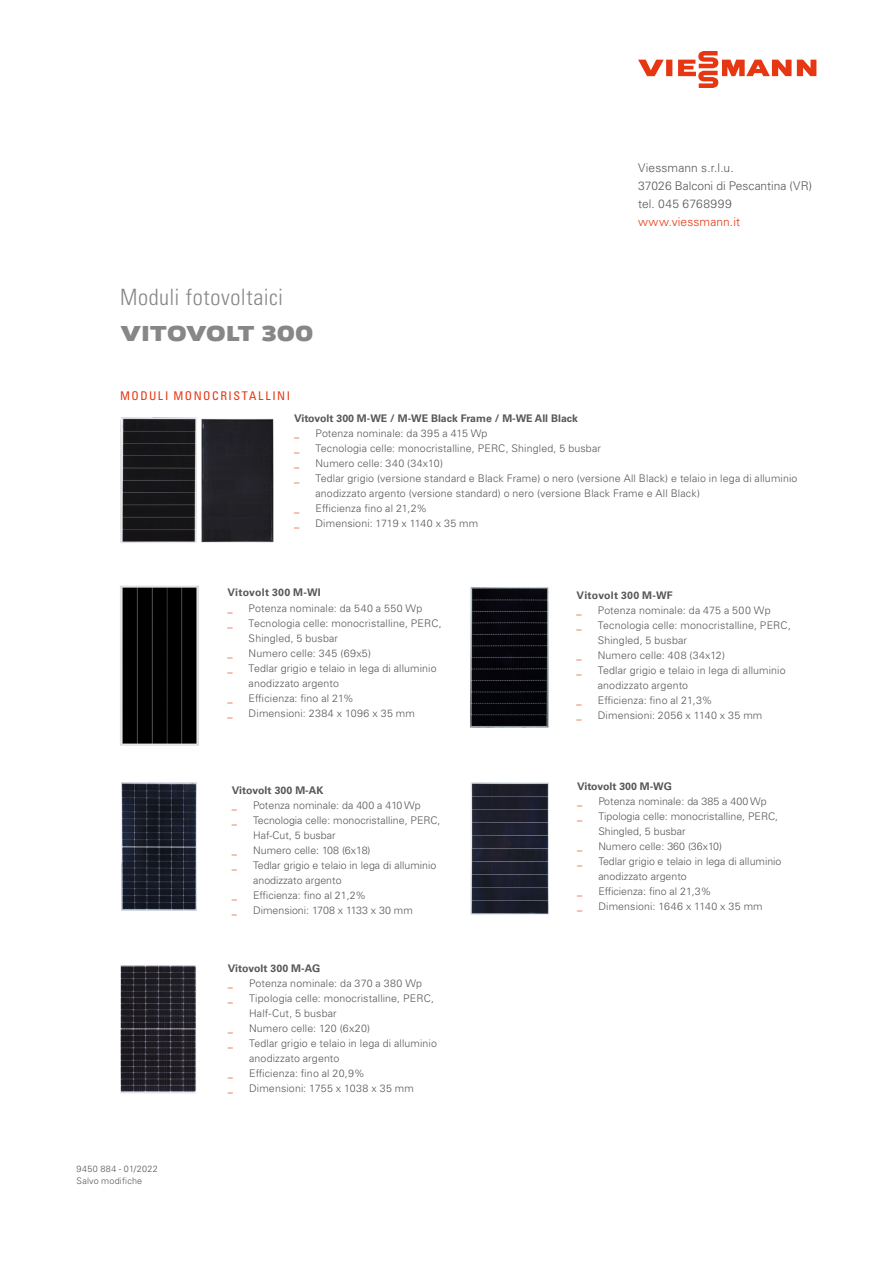
<style>
.page{position:relative;width:893px;height:1263px;background:#fff}
.page>*{position:absolute;margin:0;border:0;box-sizing:border-box;transform-origin:0 0}
.t1{font:22.5px "Univers LTCYR 47 Light Cond";letter-spacing:.025em;color:#878787}
.t2{font:700 22.5px "Viessmann";letter-spacing:-.02em;color:#878787}
.t3{font:300 12px/18px "Univers LTCYR 45";letter-spacing:.005em;color:#575756}
.t4{font:condensed 12px "Univers LTCYR 57";letter-spacing:.125em;color:#e63612}
.t5{font:300 12px "Univers LTCYR 45";letter-spacing:.01em;color:#e63612}
.t6{font:300 10.5px/15px "Univers LTCYR 45";letter-spacing:.01em;color:#575756}
.t7{font:700 10.5px "Univers LTCYR 65";color:#575756}
.t8{font:300 10.5px "Univers LTCYR 45";color:#e63612}
.t9{font:700 10.5px "Univers LTCYR 65";letter-spacing:.03em;color:#575756}
.t10{font:700 10.5px "Univers LTCYR 65";letter-spacing:.025em;color:#575756}
.t11{font:300 9px/12px "Univers LTCYR 45";letter-spacing:.03em;color:#575756}
</style>
<div class="page">
<svg style="left:638px;top:51px;width:178px;height:37px"></svg>
<img style="left:470px;top:783px;width:78px;height:132px">
<img style="left:120px;top:417px;width:77px;height:126px">
<img style="left:120px;top:965px;width:76px;height:128px">
<img style="left:120px;top:586px;width:79px;height:160px">
<img style="left:470px;top:587px;width:79px;height:141px">
<img style="left:201px;top:418px;width:73px;height:125px">
<img style="left:121px;top:783px;width:75px;height:127px">
<h1 class="t1" style="left:120px;top:281px;width:165px">Moduli fotovoltaici</h1>
<h1 class="t2" style="left:120px;top:318px;width:195px">VITOVOLT 300</h1>
<p class="t4" style="left:120px;top:388px;width:171px">MODULI MONOCRISTALLINI</p>
<p class="t7" style="left:294px;top:411px;width:285px">Vitovolt 300 M-WE / M-WE Black Frame / M-WE All Black</p>
<p class="t8" style="left:294px;top:427px;width:7px">_</p>
<p class="t6" style="left:315px;top:426px;width:174px">Potenza nominale: da 395 a 415 Wp</p>
<p class="t8" style="left:294px;top:442px;width:7px">_</p>
<p class="t6" style="left:315px;top:441px;width:287px">Tecnologia celle: monocristalline, PERC, Shingled, 5 busbar</p>
<p class="t8" style="left:294px;top:457px;width:7px">_</p>
<p class="t6" style="left:315px;top:456px;width:129px">Numero celle: 340 (34x10)</p>
<p class="t3" style="left:638px;top:159px;width:176px">Viessmann s.r.l.u.<br>37026 Balconi di Pescantina (VR) tel. 045 6768999</p>
<p class="t5" style="left:638px;top:214px;width:104px">www.viessmann.it</p>
<p class="t8" style="left:294px;top:472px;width:7px">_</p>
<p class="t6" style="left:315px;top:471px;width:483px">Tedlar grigio (versione standard e Black Frame) o nero (versione All Black) e telaio in lega di alluminio anodizzato argento (versione standard) o nero (versione Black Frame e All Black)</p>
<p class="t8" style="left:294px;top:502px;width:7px">_</p>
<p class="t6" style="left:315px;top:501px;width:113px">Efficienza fino al 21,2%</p>
<p class="t8" style="left:294px;top:517px;width:7px">_</p>
<p class="t6" style="left:315px;top:516px;width:164px">Dimensioni: 1719 x 1140 x 35 mm</p>
<p class="t11" style="left:77px;top:1163px;width:83px">9450 884 - 01/2022<br>Salvo modifiche</p>
<p class="t9" style="left:227px;top:584px;width:95px">Vitovolt 300 M-WI</p>
<p class="t8" style="left:227px;top:601px;width:7px">_</p>
<p class="t6" style="left:249px;top:601px;width:175px">Potenza nominale: da 540 a 550 Wp</p>
<p class="t8" style="left:227px;top:616px;width:7px">_</p>
<p class="t6" style="left:249px;top:616px;width:195px">Tecnologia celle: monocristalline, PERC,<br>Shingled, 5 busbar</p>
<p class="t8" style="left:227px;top:646px;width:7px">_</p>
<p class="t6" style="left:249px;top:646px;width:124px">Numero celle: 345 (69x5)</p>
<p class="t8" style="left:227px;top:661px;width:7px">_</p>
<p class="t6" style="left:249px;top:661px;width:189px">Tedlar grigio e telaio in lega di alluminio anodizzato argento</p>
<p class="t8" style="left:227px;top:691px;width:7px">_</p>
<p class="t6" style="left:249px;top:691px;width:107px">Efficienza: fino al 21%</p>
<p class="t8" style="left:227px;top:706px;width:7px">_</p>
<p class="t6" style="left:249px;top:706px;width:168px">Dimensioni: 2384 x 1096 x 35 mm</p>
<p class="t7" style="left:232px;top:782px;width:93px">Vitovolt 300 M-AK</p>
<p class="t8" style="left:232px;top:798px;width:7px">_</p>
<p class="t6" style="left:253px;top:797px;width:169px">Potenza nominale: da 400 a 410 Wp</p>
<p class="t8" style="left:232px;top:813px;width:7px">_</p>
<p class="t6" style="left:253px;top:812px;width:189px">Tecnologia celle: monocristalline, PERC,<br>Haf-Cut, 5 busbar</p>
<p class="t8" style="left:232px;top:843px;width:7px">_</p>
<p class="t6" style="left:253px;top:842px;width:119px">Numero celle: 108 (6x18)</p>
<p class="t8" style="left:232px;top:858px;width:7px">_</p>
<p class="t6" style="left:253px;top:857px;width:185px">Tedlar grigio e telaio in lega di alluminio anodizzato argento</p>
<p class="t8" style="left:232px;top:888px;width:7px">_</p>
<p class="t6" style="left:253px;top:887px;width:115px">Efficienza: fino al 21,2%</p>
<p class="t8" style="left:232px;top:903px;width:7px">_</p>
<p class="t6" style="left:253px;top:902px;width:161px">Dimensioni: 1708 x 1133 x 30 mm</p>
<p class="t7" style="left:228px;top:961px;width:94px">Vitovolt 300 M-AG</p>
<p class="t8" style="left:228px;top:976px;width:7px">_</p>
<p class="t6" style="left:249px;top:975px;width:175px">Potenza nominale: da 370 a 380 Wp</p>
<p class="t8" style="left:228px;top:991px;width:7px">_</p>
<p class="t6" style="left:249px;top:990px;width:187px">Tipologia celle: monocristalline, PERC,<br>Half-Cut, 5 busbar</p>
<p class="t8" style="left:228px;top:1021px;width:7px">_</p>
<p class="t6" style="left:249px;top:1020px;width:123px">Numero celle: 120 (6x20)</p>
<p class="t8" style="left:228px;top:1036px;width:7px">_</p>
<p class="t6" style="left:249px;top:1035px;width:189px">Tedlar grigio e telaio in lega di alluminio anodizzato argento</p>
<p class="t8" style="left:228px;top:1066px;width:7px">_</p>
<p class="t6" style="left:249px;top:1065px;width:117px">Efficienza: fino al 20,9%</p>
<p class="t8" style="left:228px;top:1081px;width:7px">_</p>
<p class="t6" style="left:249px;top:1080px;width:166px">Dimensioni: 1755 x 1038 x 35 mm</p>
<p class="t10" style="left:576px;top:588px;width:98px">Vitovolt 300 M-WF</p>
<p class="t8" style="left:576px;top:603px;width:7px">_</p>
<p class="t6" style="left:598px;top:602px;width:174px">Potenza nominale: da 475 a 500 Wp</p>
<p class="t8" style="left:576px;top:618px;width:7px">_</p>
<p class="t6" style="left:598px;top:617px;width:195px">Tecnologia celle: monocristalline, PERC,<br>Shingled, 5 busbar</p>
<p class="t8" style="left:576px;top:648px;width:7px">_</p>
<p class="t6" style="left:598px;top:647px;width:129px">Numero celle: 408 (34x12)</p>
<p class="t8" style="left:576px;top:663px;width:7px">_</p>
<p class="t6" style="left:598px;top:662px;width:189px">Tedlar grigio e telaio in lega di alluminio anodizzato argento</p>
<p class="t8" style="left:576px;top:693px;width:7px">_</p>
<p class="t6" style="left:598px;top:692px;width:116px">Efficienza: fino al 21,3%</p>
<p class="t8" style="left:576px;top:708px;width:7px">_</p>
<p class="t6" style="left:598px;top:707px;width:166px">Dimensioni: 2056 x 1140 x 35 mm</p>
<p class="t7" style="left:577px;top:779px;width:96px">Vitovolt 300 M-WG</p>
<p class="t8" style="left:577px;top:795px;width:7px">_</p>
<p class="t6" style="left:598px;top:794px;width:170px">Potenza nominale: da 385 a 400 Wp</p>
<p class="t8" style="left:577px;top:810px;width:7px">_</p>
<p class="t6" style="left:598px;top:809px;width:181px">Tipologia celle: monocristalline, PERC,<br>Shingled, 5 busbar</p>
<p class="t8" style="left:577px;top:840px;width:7px">_</p>
<p class="t6" style="left:598px;top:839px;width:125px">Numero celle: 360 (36x10)</p>
<p class="t8" style="left:577px;top:855px;width:7px">_</p>
<p class="t6" style="left:598px;top:854px;width:185px">Tedlar grigio e telaio in lega di alluminio anodizzato argento</p>
<p class="t8" style="left:577px;top:885px;width:7px">_</p>
<p class="t6" style="left:598px;top:884px;width:115px">Efficienza: fino al 21,3%</p>
<p class="t8" style="left:577px;top:900px;width:7px">_</p>
<p class="t6" style="left:598px;top:899px;width:166px">Dimensioni: 1646 x 1140 x 35 mm</p>
</div>
